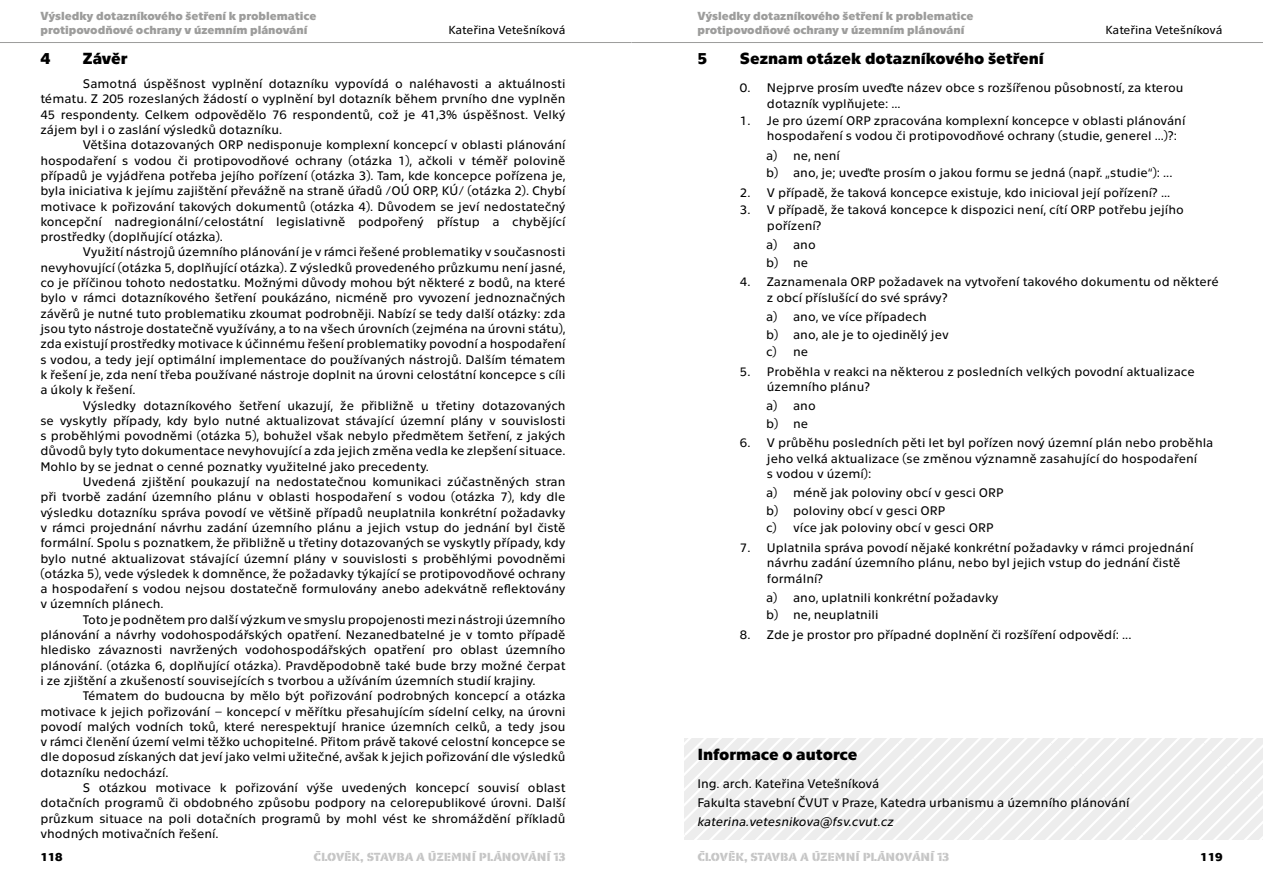
<style>
.page{position:relative;width:1263px;height:893px;background:#fff}
.page>*{position:absolute;margin:0;border:0;box-sizing:border-box;transform-origin:0 0}
.t1{font:700 16.5px "Technika";color:#000}
.t2{font:12.75px/15.3px "Technika";color:#000}
.t3{font:italic 12.75px "Technika";color:#000}
.t4{font:700 12px/14.4px "Technika";color:#9d9d9c}
.t5{font:700 12px "Technika Stencil";color:#c6c6c6}
.t6{font:12px "Technika";color:#000}
.t7{font:700 12px "Technika";color:#000}
</style>
<div class="page">
<hr style="left:0;top:42px;width:631px;height:1px;background:#9d9d9c">
<hr style="left:632px;top:42px;width:631px;height:1px;background:#9d9d9c">
<svg style="left:685px;top:738px;width:578px;height:102px;fill:#ededed"></svg>
<p class="t4" style="left:40px;top:7px;width:278px">Výsledky dotazníkového šetření k problematice protipovodňové ochrany v územním plánování</p>
<p class="t4" style="left:697px;top:7px;width:278px">Výsledky dotazníkového šetření k problematice protipovodňové ochrany v územním plánování</p>
<p class="t1" style="left:40px;top:47px;width:12px">4</p>
<p class="t1" style="left:83px;top:47px;width:46px">Závěr</p>
<p class="t2" style="left:40px;top:75px;width:527px;text-align:justify;text-indent:43px">Samotná úspěšnost vyplnění dotazníku vypovídá o naléhavosti a aktuálnosti tématu. Z 205 rozeslaných žádostí o vyplnění byl dotazník během prvního dne vyplněn 45 respondenty. Celkem odpovědělo 76 respondentů, což je 41,3% úspěšnost. Velký zájem byl i o zaslání výsledků dotazníku.</p>
<p class="t2" style="left:40px;top:136px;width:527px;text-align:justify;text-indent:43px">Většina dotazovaných ORP nedisponuje komplexní koncepcí v oblasti plánování hospodaření s vodou či protipovodňové ochrany (otázka 1), ačkoli v téměř polovině případů je vyjádřena potřeba jejího pořízení (otázka 3). Tam, kde koncepce pořízena je, byla iniciativa k jejímu zajištění převážně na straně úřadů /OÚ ORP, KÚ/ (otázka 2). Chybí motivace k pořizování takových dokumentů (otázka 4). Důvodem se jeví nedostatečný koncepční nadregionální/celostátní legislativně podpořený přístup a chybějící prostředky (doplňující otázka).</p>
<p class="t2" style="left:40px;top:244px;width:527px;text-align:justify;text-indent:43px">Využití nástrojů územního plánování je v rámci řešené problematiky v současnosti nevyhovující (otázka 5, doplňující otázka). Z výsledků provedeného průzkumu není jasné, co je příčinou tohoto nedostatku. Možnými důvody mohou být některé z bodů, na které bylo v rámci dotazníkového šetření poukázáno, nicméně pro vyvození jednoznačných závěrů je nutné tuto problematiku zkoumat podrobněji. Nabízí se tedy další otázky: zda jsou tyto nástroje dostatečně využívány, a to na všech úrovních (zejména na úrovni státu), zda existují prostředky motivace k účinnému řešení problematiky povodní a hospodaření s vodou, a tedy její optimální implementace do používaných nástrojů. Dalším tématem k řešení je, zda není třeba používané nástroje doplnit na úrovni celostátní koncepce s cíli a úkoly k řešení.</p>
<p class="t2" style="left:40px;top:397px;width:527px;text-align:justify;text-indent:43px">Výsledky dotazníkového šetření ukazují, že přibližně u třetiny dotazovaných se vyskytly případy, kdy bylo nutné aktualizovat stávající územní plány v souvislosti s proběhlými povodněmi (otázka 5), bohužel však nebylo předmětem šetření, z jakých důvodů byly tyto dokumentace nevyhovující a zda jejich změna vedla ke zlepšení situace.<br>Mohlo by se jednat o cenné poznatky využitelné jako precedenty.</p>
<p class="t2" style="left:40px;top:473px;width:527px;text-align:justify;text-indent:43px">Uvedená zjištění poukazují na nedostatečnou komunikaci zúčastněných stran při tvorbě zadání územního plánu v oblasti hospodaření s vodou (otázka 7), kdy dle výsledku dotazníku správa povodí ve většině případů neuplatnila konkrétní požadavky v rámci projednání návrhu zadání územního plánu a jejich vstup do jednání byl čistě formální. Spolu s poznatkem, že přibližně u třetiny dotazovaných se vyskytly případy, kdy bylo nutné aktualizovat stávající územní plány v souvislosti s proběhlými povodněmi (otázka 5), vede výsledek k domněnce, že požadavky týkající se protipovodňové ochrany a hospodaření s vodou nejsou dostatečně formulovány anebo adekvátně reflektovány v územních plánech.</p>
<p class="t2" style="left:40px;top:611px;width:527px;text-align:justify;text-indent:43px">Toto je podnětem pro další výzkum ve smyslu propojenosti mezi nástroji územního plánování a návrhy vodohospodářských opatření. Nezanedbatelné je v tomto případě hledisko závaznosti navržených vodohospodářských opatření pro oblast územního plánování. (otázka 6, doplňující otázka). Pravděpodobně také bude brzy možné čerpat i ze zjištění a zkušeností souvisejících s tvorbou a užíváním územních studií krajiny.</p>
<p class="t2" style="left:40px;top:687px;width:527px;text-align:justify;text-indent:43px">Tématem do budoucna by mělo být pořizování podrobných koncepcí a otázka motivace k jejich pořizování – koncepcí v měřítku přesahujícím sídelní celky, na úrovni povodí malých vodních toků, které nerespektují hranice územních celků, a tedy jsou v rámci členění území velmi těžko uchopitelné. Přitom právě takové celostní koncepce se dle doposud získaných dat jeví jako velmi užitečné, avšak k jejich pořizování dle výsledků dotazníku nedochází.</p>
<p class="t2" style="left:40px;top:779px;width:527px;text-align:justify;text-indent:43px">S otázkou motivace k pořizování výše uvedených koncepcí souvisí oblast dotačních programů či obdobného způsobu podpory na celorepublikové úrovni. Další průzkum situace na poli dotačních programů by mohl vést ke shromáždění příkladů vhodných motivačních řešení.</p>
<p class="t6" style="left:448px;top:22px;width:119px">Kateřina Vetešníková</p>
<p class="t6" style="left:1105px;top:22px;width:119px">Kateřina Vetešníková</p>
<p class="t1" style="left:697px;top:47px;width:12px">5</p>
<p class="t1" style="left:740px;top:47px;width:305px">Seznam otázek dotazníkového šetření</p>
<p class="t2" style="left:767px;top:80px;width:418px;text-indent:-27px">0. Nejprve prosím uveďte název obce s rozšířenou působností, za kterou dotazník vyplňujete: ...</p>
<p class="t2" style="left:767px;top:112px;width:420px;text-indent:-27px">1. Je pro území ORP zpracována komplexní koncepce v oblasti plánování hospodaření s vodou či protipovodňové ochrany (studie, generel ...)?:</p>
<p class="t2" style="left:766px;top:146px;width:408px;line-height:17.4px">a) ne, není<br>b) ano, je; uveďte prosím o jakou formu se jedná (např. „studie“): ...</p>
<p class="t2" style="left:740px;top:184px;width:432px">2. V případě, že taková koncepce existuje, kdo inicioval její pořízení? ...</p>
<p class="t2" style="left:767px;top:202px;width:418px;text-indent:-27px">3. V případě, že taková koncepce k dispozici není, cítí ORP potřebu jejího pořízení?</p>
<p class="t2" style="left:766px;top:235px;width:51px;line-height:17.4px">a) ano b) ne</p>
<p class="t2" style="left:767px;top:273px;width:453px;text-indent:-27px">4. Zaznamenala ORP požadavek na vytvoření takového dokumentu od některé z obcí příslušící do své správy?</p>
<p class="t2" style="left:766px;top:307px;width:184px;line-height:17.4px">a) ano, ve více případech<br>b) ano, ale je to ojedinělý jev c) ne</p>
<p class="t2" style="left:767px;top:363px;width:429px;text-indent:-27px">5. Proběhla v reakci na některou z posledních velkých povodní aktualizace územního plánu?</p>
<p class="t2" style="left:766px;top:396px;width:51px;line-height:17.4px">a) ano b) ne</p>
<p class="t2" style="left:767px;top:434px;width:448px;text-indent:-27px">6. V průběhu posledních pěti let byl pořízen nový územní plán nebo proběhla jeho velká aktualizace (se změnou významně zasahující do hospodaření<br>s vodou v území):</p>
<p class="t2" style="left:766px;top:483px;width:239px;line-height:17.4px">a) méně jak poloviny obcí v gesci ORP b) poloviny obcí v gesci ORP<br>c) více jak poloviny obcí v gesci ORP</p>
<p class="t2" style="left:767px;top:539px;width:428px;text-indent:-27px">7. Uplatnila správa povodí nějaké konkrétní požadavky v rámci projednání návrhu zadání územního plánu, nebo byl jejich vstup do jednání čistě formální?</p>
<p class="t2" style="left:766px;top:588px;width:234px;line-height:17.4px">a) ano, uplatnili konkrétní požadavky b) ne, neuplatnili</p>
<p class="t2" style="left:740px;top:626px;width:393px">8. Zde je prostor pro případné doplnění či rozšíření odpovědí: ...</p>
<p class="t1" style="left:697px;top:743px;width:162px">Informace o autorce</p>
<p class="t2" style="left:697px;top:773px;width:434px;line-height:18.9px">Ing. arch. Kateřina Vetešníková<br>Fakulta stavební ČVUT v Praze, Katedra urbanismu a územního plánování</p>
<p class="t3" style="left:697px;top:812px;width:198px">katerina.vetesnikova@fsv.cvut.cz</p>
<p class="t7" style="left:40px;top:848px;width:24px">118</p>
<p class="t5" style="left:314px;top:850px;width:253px">ČLOVĚK, STAVBA A ÚZEMNÍ PLÁNOVÁNÍ 13</p>
<p class="t5" style="left:697px;top:850px;width:253px">ČLOVĚK, STAVBA A ÚZEMNÍ PLÁNOVÁNÍ 13</p>
<p class="t7" style="left:1200px;top:848px;width:24px">119</p>
</div>
